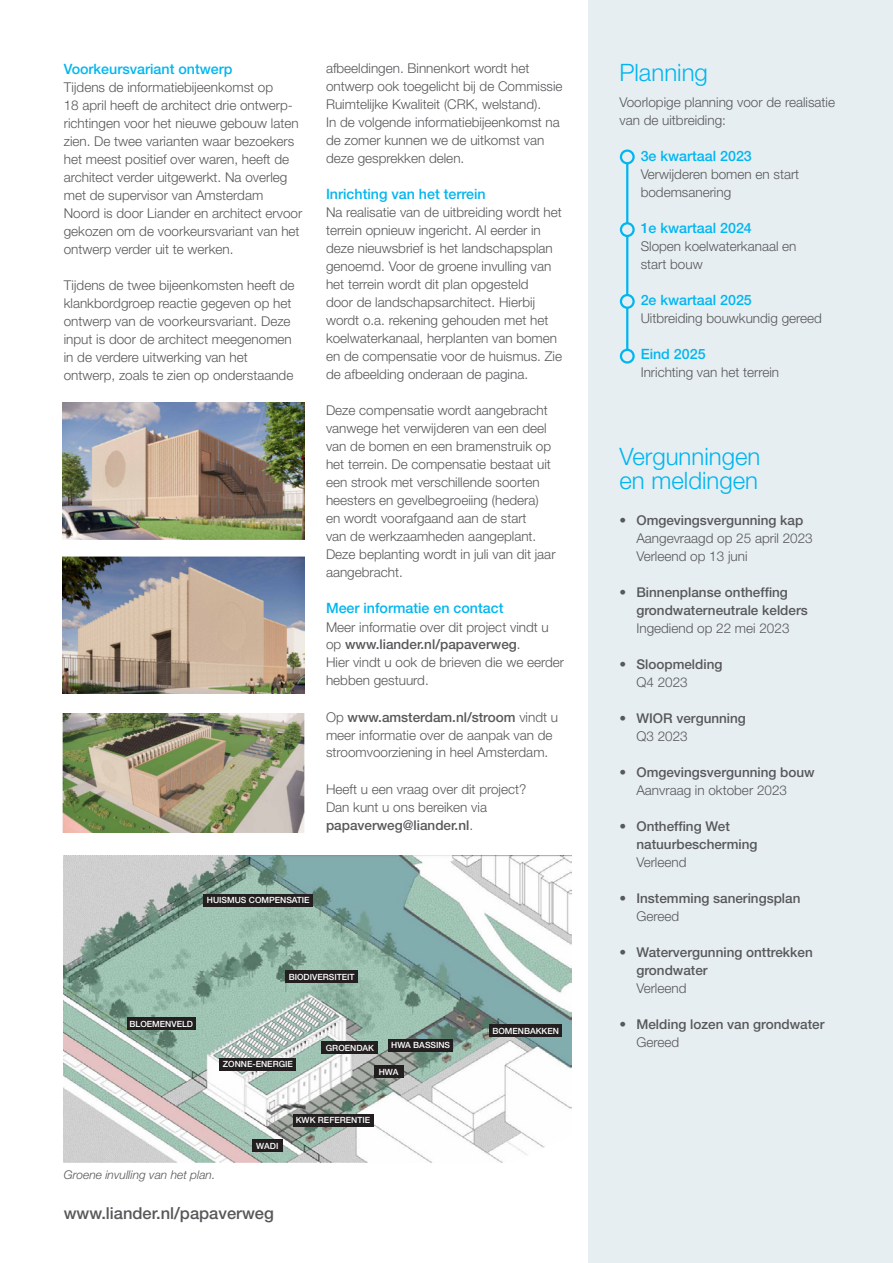
<style>
.page{position:relative;width:893px;height:1263px;background:#fff}
.page>*{position:absolute;margin:0;border:0;box-sizing:border-box;transform-origin:0 0}
.t1{font:300 24px/24px "Helvetica Neue LT Pro";color:#00b6f0}
.t2{font:500 16.5px "Helvetica Neue LT Pro";color:#57585a}
.t3{font:500 14.25px "Helvetica Neue LT Pro";color:#00b6f0}
.t4{font:300 13.5px/18px "Helvetica Neue LT Pro";color:#57585a}
.t5{font:500 13.5px/18px "Helvetica Neue LT Pro";color:#57585a}
.t6{font:italic 300 12px "Helvetica Neue LT Pro";color:#57585a}
.t7{font:500 8.55px "Helvetica Neue LT Pro";color:#fff}
.s1{font-weight:500}
</style>
<div class="page">
<img style="left:63px;top:403px;width:242px;height:136px">
<div style="left:588px;top:0;width:305px;height:1263px;background:#e7eef1"></div>
<img style="left:63px;top:556px;width:242px;height:137px">
<img style="left:63px;top:713px;width:242px;height:119px">
<hr style="left:626px;top:157px;width:2px;height:196px;background:#00b6f0">
<svg style="left:621px;top:151px;width:13px;height:12px"></svg>
<div style="left:620px;top:149px;width:15px;height:15px;border:2px solid #00b6f0;border-radius:50%"></div>
<svg style="left:621px;top:223px;width:13px;height:13px"></svg>
<div style="left:620px;top:222px;width:15px;height:15px;border:2px solid #00b6f0;border-radius:50%"></div>
<svg style="left:621px;top:295px;width:13px;height:13px"></svg>
<div style="left:620px;top:294px;width:15px;height:15px;border:2px solid #00b6f0;border-radius:50%"></div>
<svg style="left:621px;top:350px;width:13px;height:12px"></svg>
<div style="left:620px;top:349px;width:15px;height:15px;border:2px solid #00b6f0;border-radius:50%"></div>
<img style="left:64px;top:856px;width:508px;height:306px">
<svg style="left:511px;top:1134px;width:61px;height:28px"></svg>
<div style="left:204px;top:894px;width:109px;height:12px;background:#231f20"></div>
<div style="left:285px;top:970px;width:73px;height:13px;background:#231f20"></div>
<div style="left:388px;top:1039px;width:65px;height:12px;background:#231f20"></div>
<div style="left:489px;top:1025px;width:73px;height:12px;background:#231f20"></div>
<div style="left:374px;top:1066px;width:29px;height:12px;background:#231f20"></div>
<div style="left:252px;top:1140px;width:31px;height:12px;background:#231f20"></div>
<div style="left:219px;top:1058px;width:77px;height:12px;background:#231f20"></div>
<div style="left:293px;top:1114px;width:80px;height:12px;background:#231f20"></div>
<div style="left:322px;top:1042px;width:56px;height:12px;background:#231f20"></div>
<div style="left:127px;top:1017px;width:69px;height:12px;background:#231f20"></div>
<p class="t3" style="left:64px;top:60px;width:170px">Voorkeursvariant ontwerp</p>
<p class="t4" style="left:64px;top:78px;width:240px">Tijdens de informatiebijeenkomst op<br>18 april heeft de architect drie ontwerp&shy;richtingen voor het nieuwe gebouw laten zien. De twee varianten waar bezoekers het meest positief over waren, heeft de architect verder uitgewerkt. Na overleg met de supervisor van Amsterdam Noord is door Liander en architect ervoor gekozen om de voorkeursvariant van het ontwerp verder uit te werken.</p>
<p class="t4" style="left:64px;top:276px;width:232px">Tijdens de twee bijeenkomsten heeft de klankbordgroep reactie gegeven op het ontwerp van de voorkeursvariant. Deze input is door de architect meegenomen in de verdere uitwerking van het ontwerp, zoals te zien op onderstaande</p>
<p class="t4" style="left:326px;top:59px;width:238px">afbeeldingen. Binnenkort wordt het ontwerp ook toegelicht bij de Commissie Ruimtelijke Kwaliteit (CRK, welstand).<br>In de volgende informatiebijeenkomst na de zomer kunnen we de uitkomst van deze gesprekken delen.</p>
<p class="t3" style="left:326px;top:186px;width:161px">Inrichting van het terrein</p>
<p class="t4" style="left:326px;top:203px;width:238px">Na realisatie van de uitbreiding wordt het terrein opnieuw ingericht. Al eerder in deze nieuwsbrief is het landschapsplan genoemd. Voor de groene invulling van het terrein wordt dit plan opgesteld<br>door de landschapsarchitect. Hierbij wordt o.a. rekening gehouden met het koelwaterkanaal, herplanten van bomen en de compensatie voor de huismus. Zie de afbeelding onderaan de pagina.</p>
<p class="t4" style="left:326px;top:401px;width:231px">Deze compensatie wordt aangebracht vanwege het verwijderen van een deel van de bomen en een bramenstruik op het terrein. De compensatie bestaat uit een strook met verschillende soorten heesters en gevelbegroeiing (hedera) en wordt voorafgaand aan de start<br>van de werkzaamheden aangeplant.<br>Deze beplanting wordt in juli van dit jaar aangebracht.</p>
<p class="t3" style="left:326px;top:600px;width:179px">Meer informatie en contact</p>
<p class="t4" style="left:326px;top:617px;width:240px">Meer informatie over dit project vindt u op <span class="s1">www.liander.nl/papaverweg</span>.<br>Hier vindt u ook de brieven die we eerder hebben gestuurd.</p>
<p class="t4" style="left:326px;top:707px;width:234px">Op <span class="s1">www.amsterdam.nl/stroom</span> vindt u meer informatie over de aanpak van de stroomvoorziening in heel Amsterdam.</p>
<p class="t4" style="left:326px;top:779px;width:202px">Heeft u een vraag over dit project?<br>Dan kunt u ons bereiken via <span class="s1">papaverweg@liander.nl</span>.</p>
<p class="t7" style="left:207px;top:895px;width:104px">HUISMUS COMPENSATIE</p>
<p class="t7" style="left:129px;top:1018px;width:65px">BLOEMENVELD</p>
<p class="t7" style="left:289px;top:971px;width:67px">BIODIVERSITEIT</p>
<p class="t7" style="left:326px;top:1042px;width:50px">GROENDAK</p>
<p class="t7" style="left:391px;top:1040px;width:61px">HWA BASSINS</p>
<p class="t7" style="left:223px;top:1059px;width:72px">ZONNE-ENERGIE</p>
<p class="t7" style="left:379px;top:1067px;width:21px">HWA</p>
<p class="t6" style="left:64px;top:1168px;width:153px">Groene invulling van het plan.</p>
<p class="t7" style="left:256px;top:1141px;width:24px">WADI</p>
<p class="t7" style="left:296px;top:1115px;width:76px">KWK REFERENTIE</p>
<p class="t2" style="left:64px;top:1204px;width:212px">www.liander.nl/papaverweg</p>
<p class="t7" style="left:492px;top:1026px;width:68px">BOMENBAKKEN</p>
<h1 class="t1" style="left:619px;top:60px;width:90px">Planning</h1>
<p class="t4" style="left:619px;top:93px;width:217px">Voorlopige planning voor de realisatie van de uitbreiding:</p>
<p class="t3" style="left:641px;top:148px;width:113px">3e kwartaal 2023</p>
<p class="t4" style="left:641px;top:165px;width:160px">Verwijderen bomen en start bodemsanering</p>
<p class="t3" style="left:641px;top:220px;width:113px">1e kwartaal 2024</p>
<p class="t4" style="left:641px;top:237px;width:157px">Slopen koelwaterkanaal en start bouw</p>
<p class="t3" style="left:641px;top:292px;width:113px">2e kwartaal 2025</p>
<p class="t4" style="left:641px;top:309px;width:183px">Uitbreiding bouwkundig gereed</p>
<p class="t3" style="left:641px;top:346px;width:66px">Eind 2025</p>
<p class="t4" style="left:641px;top:363px;width:140px">Inrichting van het terrein</p>
<h1 class="t1" style="left:619px;top:444px;width:142px">Vergunningen en meldingen</h1>
<p class="t5" style="left:619px;top:511px;width:185px">• Omgevingsvergunning kap</p>
<p class="t4" style="left:636px;top:529px;width:178px">Aangevraagd op 25 april 2023<br>Verleend op 13 juni</p>
<p class="t5" style="left:636px;top:583px;width:173px;text-indent:-17px">• Binnenplanse ontheffing grondwaterneutrale kelders</p>
<p class="t4" style="left:636px;top:619px;width:155px">Ingediend op 22 mei 2023</p>
<p class="t5" style="left:619px;top:655px;width:105px">• Sloopmelding</p>
<p class="t4" style="left:636px;top:673px;width:53px">Q4 2023</p>
<p class="t5" style="left:619px;top:709px;width:128px">• WIOR vergunning</p>
<p class="t4" style="left:636px;top:727px;width:53px">Q3 2023</p>
<p class="t5" style="left:619px;top:763px;width:197px">• Omgevingsvergunning bouw</p>
<p class="t4" style="left:636px;top:781px;width:152px">Aanvraag in oktober 2023</p>
<p class="t5" style="left:636px;top:817px;width:123px;text-indent:-17px">• Ontheffing Wet natuurbescherming</p>
<p class="t4" style="left:636px;top:853px;width:52px">Verleend</p>
<p class="t5" style="left:619px;top:889px;width:183px">• Instemming saneringsplan</p>
<p class="t4" style="left:636px;top:907px;width:44px">Gereed</p>
<p class="t5" style="left:636px;top:943px;width:178px;text-indent:-17px">• Watervergunning onttrekken grondwater</p>
<p class="t4" style="left:636px;top:979px;width:52px">Verleend</p>
<p class="t5" style="left:619px;top:1015px;width:207px">• Melding lozen van grondwater</p>
<p class="t4" style="left:636px;top:1033px;width:44px">Gereed</p>
</div>
